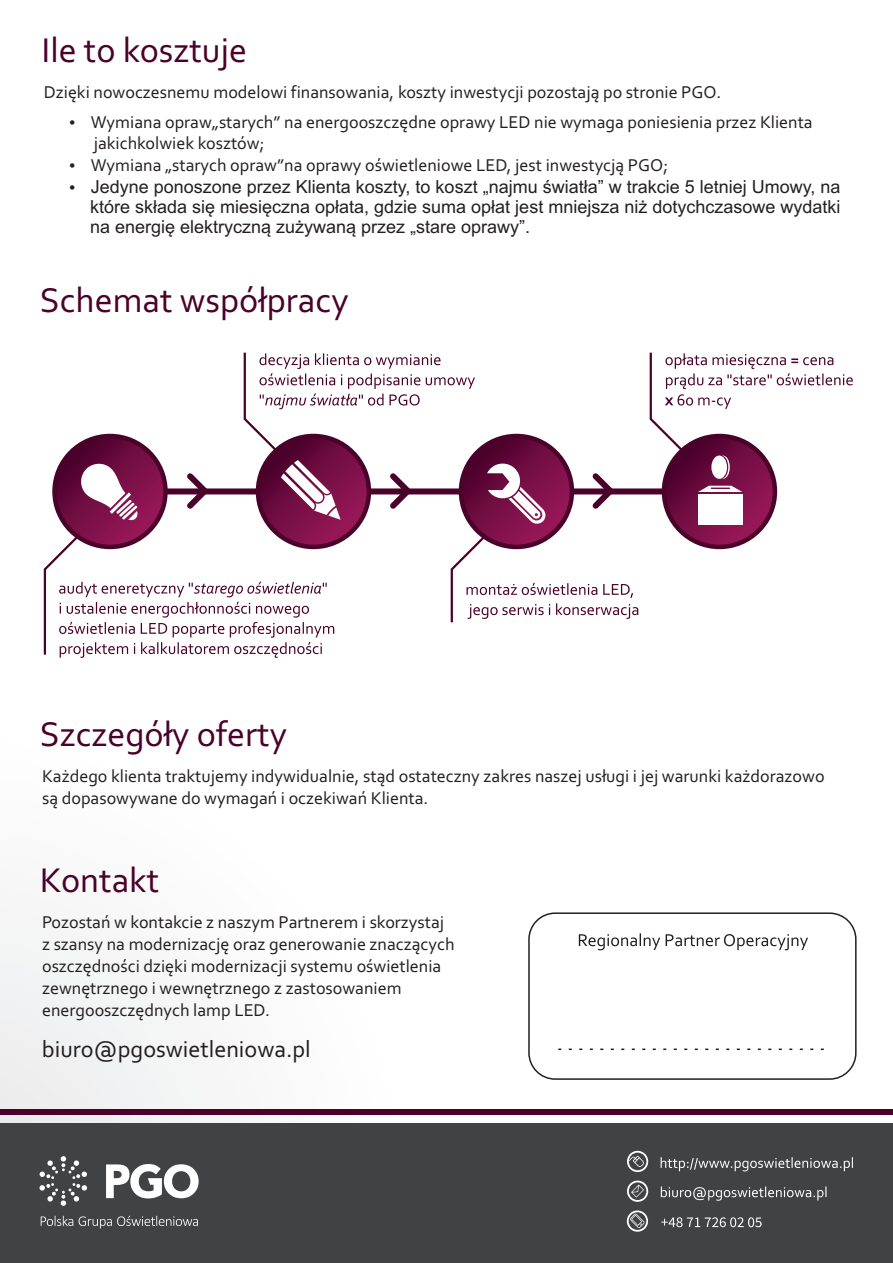
<style>
.page{position:relative;width:893px;height:1263px;background:#fff}
.page>*{position:absolute;margin:0;border:0;box-sizing:border-box;transform-origin:0 0}
.t1{font:36px "Corbel";color:#4a012a}
.t2{font:24px "Corbel";color:#231f20}
.t3{font:18px/21.9px "Corbel";color:#231f20}
.t4{font:18px/20.1px "Arial";color:#231f20;text-align:justify}
.t5{font:15.3px "Wingdings";color:#231f20}
</style>
<div class="page">
<div style="left:1px;top:637px;width:467px;height:620px;background:linear-gradient(to right,#f6f7f7,#fff)"></div>
<div style="left:0;top:1123px;width:893px;height:139px;background:#414243"></div>
<div style="left:0;top:1109px;width:893px;height:6px;background:#4a012a"></div>
<svg style="left:106px;top:1164px;width:93px;height:34px"></svg>
<svg style="left:41px;top:1216px;width:157px;height:12px"></svg>
<svg style="left:39px;top:1156px;width:48px;height:50px"></svg>
<div style="left:528px;top:912px;width:329px;height:168px;border:2px solid #231f20;border-radius:26px"></div>
<svg style="left:579px;top:933px;width:229px;height:17px"></svg>
<svg style="left:558px;top:1048px;width:266px;height:2px"></svg>
<svg style="left:55px;top:436px;width:110px;height:111px;background:#6e0b3f"></svg>
<div style="left:52px;top:434px;width:116px;height:115px;border:4px solid #4a012a;border-radius:50%"></div>
<div style="left:166px;top:488px;width:541px;height:6px;background:#4a012a"></div>
<svg style="left:258px;top:436px;width:111px;height:111px;background:#740d42"></svg>
<div style="left:256px;top:434px;width:115px;height:115px;border:4px solid #4a012a;border-radius:50%"></div>
<svg style="left:461px;top:436px;width:111px;height:111px;background:#6d0b3e"></svg>
<div style="left:459px;top:434px;width:115px;height:115px;border:4px solid #4a012a;border-radius:50%"></div>
<svg style="left:79px;top:462px;width:59px;height:59px"></svg>
<svg style="left:182px;top:473px;width:31px;height:36px"></svg>
<svg style="left:385px;top:473px;width:31px;height:36px"></svg>
<svg style="left:587px;top:473px;width:32px;height:36px"></svg>
<svg style="left:664px;top:436px;width:111px;height:111px;background:#7a1147"></svg>
<div style="left:662px;top:434px;width:115px;height:115px;border:4px solid #4a012a;border-radius:50%"></div>
<svg style="left:281px;top:460px;width:60px;height:60px"></svg>
<svg style="left:487px;top:462px;width:59px;height:62px"></svg>
<div style="left:698px;top:494px;width:44px;height:31px;background:#fff"></div>
<svg style="left:698px;top:486px;width:44px;height:6px"></svg>
<svg style="left:43px;top:534px;width:291px;height:124px"></svg>
<svg style="left:243px;top:352px;width:232px;height:102px"></svg>
<svg style="left:450px;top:534px;width:188px;height:89px"></svg>
<svg style="left:649px;top:352px;width:204px;height:127px"></svg>
<svg style="left:661px;top:1186px;width:165px;height:15px"></svg>
<svg style="left:627px;top:1180px;width:21px;height:22px"></svg>
<svg style="left:661px;top:1157px;width:192px;height:14px"></svg>
<svg style="left:627px;top:1151px;width:21px;height:21px"></svg>
<svg style="left:627px;top:1210px;width:21px;height:22px"></svg>
<svg style="left:661px;top:1217px;width:101px;height:10px"></svg>
<h1 class="t1" style="left:42px;top:35px;width:207px">Ile to kosztuje</h1>
<p class="t3" style="left:44px;top:82px;width:679px">Dzięki nowoczesnemu modelowi finansowania, koszty inwestycji pozostają po stronie PGO.</p>
<p class="t3" style="left:69px;top:112px;width:745px">•Wymiana opraw„starych” na energooszczędne oprawy LED nie wymaga poniesienia przez Klienta</p>
<p class="t5" style="left:69px;top:160px;width:47px">•</p>
<p class="t3" style="left:94px;top:134px;width:172px">jakichkolwiek kosztów;</p>
<p class="t3" style="left:91px;top:156px;width:579px">Wymiana „starych opraw”na oprawy oświetleniowe LED, jest inwestycją PGO;</p>
<p class="t4" style="left:90px;top:178px;width:752px">Jedyne ponoszone przez Klienta koszty, to koszt „najmu światła” w trakcie 5 letniej Umowy, na które składa się miesięczna opłata, gdzie suma opłat jest mniejsza niż dotychczasowe wydatki na energię elektryczną zużywaną przez „stare oprawy”.</p>
<p class="t5" style="left:69px;top:181px;width:47px">•</p>
<h1 class="t1" style="left:40px;top:286px;width:310px">Schemat współpracy</h1>
<h1 class="t1" style="left:40px;top:719px;width:249px">Szczegóły oferty</h1>
<p class="t3" style="left:42px;top:766px;width:784px">Każdego klienta traktujemy indywidualnie, stąd ostateczny zakres naszej usługi i jej warunki każdorazowo są dopasowywane do wymagań i oczekiwań Klienta.</p>
<h1 class="t1" style="left:40px;top:865px;width:121px">Kontakt</h1>
<p class="t3" style="left:42px;top:912px;width:414px">Pozostań w kontakcie z naszym Partnerem i skorzystaj z szansy na modernizację oraz generowanie znaczących oszczędności dzięki modernizacji systemu oświetlenia zewnętrznego i wewnętrznego z zastosowaniem energooszczędnych lamp LED.</p>
<h2 class="t2" style="left:42px;top:1039px;width:270px">biuro@pgoswietleniowa.pl</h2>
</div>
